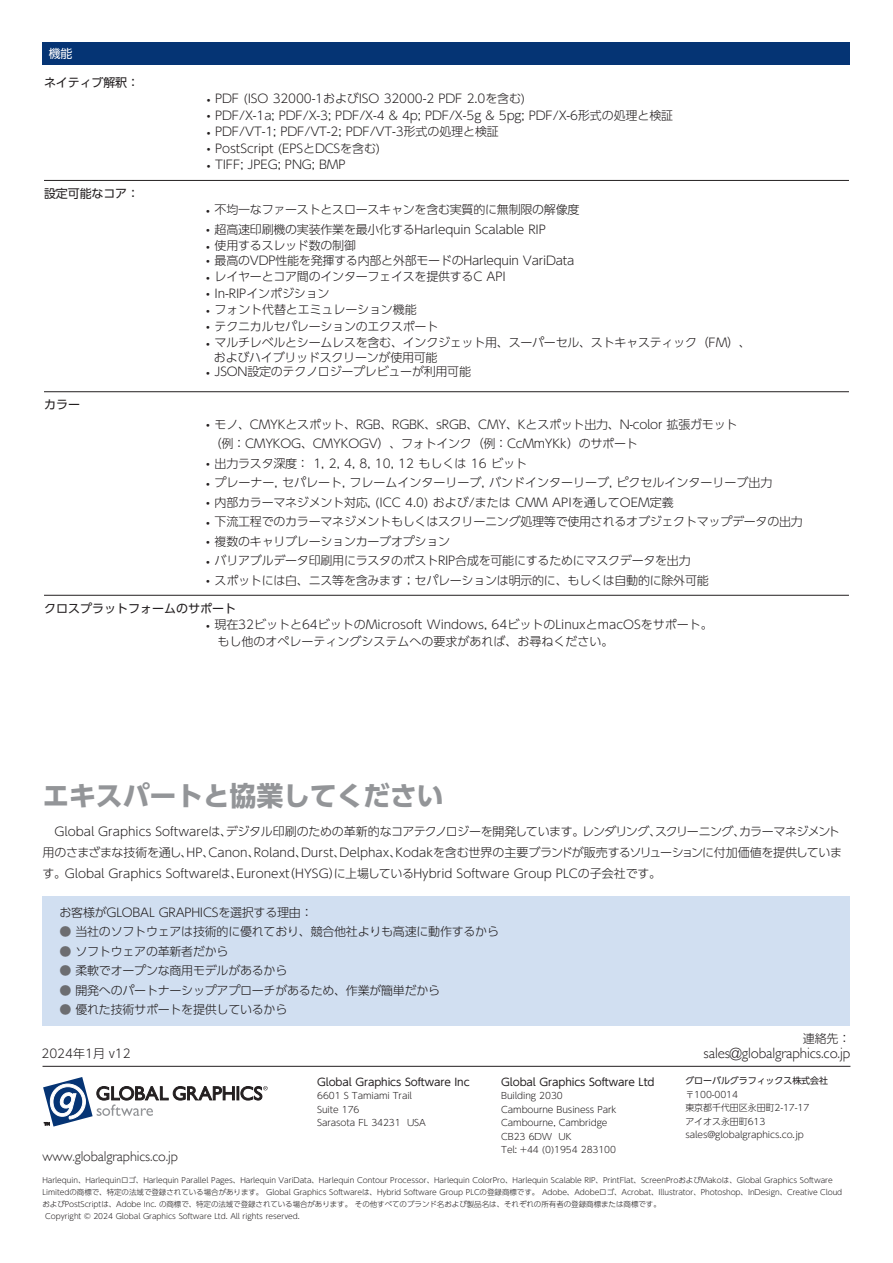
<style>
.page{position:relative;width:893px;height:1263px;background:#fff}
.page>*{position:absolute;margin:0;border:0;box-sizing:border-box;transform-origin:0 0}
.t1{font:700 27px "UD Shin Go Pr 6 N";letter-spacing:-.01em;color:#939598}
.t2{font:300 15px "Gill Sans";letter-spacing:-.01em;color:#231f20}
.t3{font:300 14.25px "Gill Sans";letter-spacing:-.01em;color:#231f20}
._7_TableRow_Rule{font:300 12px/14.4px "UD Shin Go Pr 6 N";letter-spacing:-.02em;color:#231f20}
.lines_plus_text{font:300 12px/21px "UD Shin Go Pr 6 N";color:#231f20}
.lines_plus_text-2{font:300 12px/19.5px "UD Shin Go Pr 6 N";letter-spacing:-.02em;color:#231f20}
.bullet{font:300 12px "UD Shin Go Pr 6 N";letter-spacing:-.02em;color:#231f20}
.bullet-2{font:300 12px "UD Shin Go Pr 6 N";color:#231f20}
.lines_plus_text-3{font:12px "UD Shin Go Pr 6 N";color:#231f20}
._7_TableRow_Rule-2{font:12px "UD Shin Go Pr 6 N";letter-spacing:-.01em;color:#231f20}
.t4{font:12px "UD Shin Go Pr 6 N";color:#fff}
.t5{font:10.5px "UD Shin Go Pr 6 N";letter-spacing:-.01em;color:#231f20}
.t6{font:300 9px "UD Shin Go Pr 6 N";letter-spacing:-.01em;color:#231f20}
.t7{font:9px "UD Shin Go Pr 6 N";letter-spacing:-.01em;color:#231f20}
.t8{font:300 7.5px/12px "UD Shin Go Pr 6 N";letter-spacing:-.005em;color:#231f20}
.s1{color:#6c6d70}
</style>
<div class="page">
<hr style="left:44px;top:180px;width:805px;height:1px;background:#231f20">
<hr style="left:44px;top:391px;width:805px;height:1px;background:#231f20">
<hr style="left:44px;top:595px;width:805px;height:1px;background:#231f20">
<div style="left:43px;top:43px;width:807px;height:23px;background:#053474"></div>
<hr style="left:43px;top:1066px;width:807px;height:1px;background:#231f20">
<svg style="left:43px;top:1077px;width:225px;height:49px"></svg>
<div style="left:43px;top:896px;width:807px;height:130px;background:#d1dff1"></div>
<div style="left:36px;top:65px;width:823px;height:12px;background:#fff"></div>
<p class="t4" style="left:49px;top:43px;width:25px">機能</p>
<p class="_7_TableRow_Rule-2" style="left:44px;top:73px;width:97px">ネイティブ解釈：</p>
<p class="_7_TableRow_Rule-2" style="left:44px;top:184px;width:97px">設定可能なコア：</p>
<p class="lines_plus_text-3" style="left:44px;top:395px;width:37px">カラー</p>
<p class="_7_TableRow_Rule" style="left:206px;top:91px;width:321px">• PDF (ISO 32000-1およびISO 32000-2 PDF 2.0を含む)</p>
<p class="_7_TableRow_Rule" style="left:206px;top:108px;width:469px">• PDF/X-1a; PDF/X-3; PDF/X-4 &amp; 4p; PDF/X-5g &amp; 5pg; PDF/X-6形式の処理と検証</p>
<p class="_7_TableRow_Rule" style="left:206px;top:124px;width:294px">• PDF/VT-1; PDF/VT-2; PDF/VT-3形式の処理と検証</p>
<p class="_7_TableRow_Rule" style="left:206px;top:141px;width:176px">• PostScript (EPSとDCSを含む)</p>
<p class="_7_TableRow_Rule" style="left:206px;top:157px;width:141px">• TIFF; JPEG; PNG; BMP</p>
<p class="_7_TableRow_Rule" style="left:206px;top:202px;width:375px">• 不均一なファーストとスロースキャンを含む実質的に無制限の解像度</p>
<p class="_7_TableRow_Rule" style="left:206px;top:222px;width:342px">• 超高速印刷機の実装作業を最小化するHarlequin Scalable RIP</p>
<p class="_7_TableRow_Rule" style="left:206px;top:238px;width:152px">• 使用するスレッド数の制御</p>
<p class="_7_TableRow_Rule" style="left:206px;top:253px;width:370px">• 最高のVDP性能を発揮する内部と外部モードのHarlequin VariData</p>
<p class="_7_TableRow_Rule" style="left:206px;top:269px;width:302px">• レイヤーとコア間のインターフェイスを提供するC API</p>
<p class="_7_TableRow_Rule" style="left:206px;top:286px;width:126px">• In-RIPインポジション</p>
<p class="_7_TableRow_Rule" style="left:206px;top:302px;width:213px">• フォント代替とエミュレーション機能</p>
<p class="_7_TableRow_Rule" style="left:206px;top:319px;width:234px">• テクニカルセパレーションのエクスポート</p>
<p class="_7_TableRow_Rule" style="left:214px;top:335px;width:539px;text-indent:-8px">• マルチレベルとシームレスを含む、インクジェット用、スーパーセル、ストキャスティック（FM）、およびハイブリッドスクリーンが使用可能</p>
<p class="_7_TableRow_Rule" style="left:206px;top:364px;width:267px">• JSON設定のテクノロジープレビューが利用可能</p>
<p class="lines_plus_text-2" style="left:210px;top:414px;width:529px;text-indent:-4px">• モノ、CMYKとスポット、RGB、RGBK、sRGB、CMY、Kとスポット出力、N-color 拡張ガモット（例：CMYKOG、CMYKOGV）、フォトインク（例：CcMmYKk）のサポート</p>
<p class="bullet-2" style="left:206px;top:453px;width:323px">• 出力ラスタ深度： 1, 2, 4, 8, 10, 12 もしくは 16 ビット</p>
<p class="bullet-2" style="left:206px;top:473px;width:568px">• プレーナー, セパレート, フレームインターリーブ, バンドインターリーブ, ピクセルインターリーブ出力</p>
<p class="bullet-2" style="left:206px;top:492px;width:470px">• 内部カラーマネジメント対応, (ICC 4.0) および/または CMM APIを通してOEM定義</p>
<p class="bullet" style="left:206px;top:512px;width:599px">• 下流工程でのカラーマネジメントもしくはスクリーニング処理等で使用されるオブジェクトマップデータの出力</p>
<p class="bullet" style="left:206px;top:531px;width:246px">• 複数のキャリブレーションカーブオプション</p>
<p class="bullet" style="left:206px;top:551px;width:487px">• バリアブルデータ印刷用にラスタのポストRIP合成を可能にするためにマスクデータを出力</p>
<p class="bullet" style="left:206px;top:570px;width:505px">• スポットには白、ニス等を含みます；セパレーションは明示的に、もしくは自動的に除外可能</p>
<p class="lines_plus_text-3" style="left:44px;top:598px;width:194px">クロスプラットフォームのサポート</p>
<p class="lines_plus_text" style="left:206px;top:616px;width:509px;line-height:16.5px">• 現在32ビットと64ビットのMicrosoft Windows, 64ビットのLinuxとmacOSをサポート。　もし他のオペレーティングシステムへの要求があれば、お尋ねください。</p>
<p class="t1" style="left:43px;top:774px;width:403px">エキスパートと協業してください</p>
<p class="lines_plus_text" style="left:42px;top:820px;width:801px;text-indent:12px">Global Graphics Softwareは、デジタル印刷のための革新的なコアテクノロジーを開発しています。レンダリング、スクリーニング、カラーマネジメント用のさまざまな技術を通し、HP、Canon、Roland、Durst、Delphax、Kodakを含む世界の主要ブランドが販売するソリューションに付加価値を提供しています。Global Graphics Softwareは、Euronext（HYSG）に上場しているHybrid Software Group PLCの子会社です。</p>
<p class="lines_plus_text-2" style="left:60px;top:902px;width:255px">お客様がGLOBAL GRAPHICSを選択する理由：</p>
<p class="lines_plus_text-2" style="left:60px;top:921px;width:441px"><span class="s1">●</span> 当社のソフトウェアは技術的に優れており、競合他社よりも高速に動作するから</p>
<p class="lines_plus_text-2" style="left:60px;top:941px;width:171px"><span class="s1">●</span> ソフトウェアの革新者だから</p>
<p class="lines_plus_text-2" style="left:60px;top:960px;width:229px"><span class="s1">●</span> 柔軟でオープンな商用モデルがあるから</p>
<p class="lines_plus_text-2" style="left:60px;top:980px;width:382px"><span class="s1">●</span> 開発へのパートナーシップアプローチがあるため、作業が簡単だから</p>
<p class="lines_plus_text-2" style="left:60px;top:999px;width:229px"><span class="s1">●</span> 優れた技術サポートを提供しているから</p>
<p class="lines_plus_text" style="left:41px;top:1042px;width:91px">2024年1月 v12</p>
<p class="lines_plus_text-2" style="left:803px;top:1028px;width:49px">連絡先：</p>
<p class="t2" style="left:704px;top:1041px;width:148px">sales@globalgraphics.co.jp</p>
<p class="t7" style="left:685px;top:1074px;width:144px">グローバルグラフィックス株式会社</p>
<p class="t6" style="left:685px;top:1087px;width:54px">〒100-0014</p>
<p class="t6" style="left:685px;top:1101px;width:125px">東京都千代田区永田町2-17-17</p>
<p class="t6" style="left:685px;top:1114px;width:82px">アイオス永田町613</p>
<p class="t6" style="left:685px;top:1128px;width:120px">sales@globalgraphics.co.jp</p>
<p class="t5" style="left:317px;top:1073px;width:154px">Global Graphics Software Inc</p>
<p class="t6" style="left:317px;top:1088px;width:96px">6601 S Tamiami Trail</p>
<p class="t6" style="left:317px;top:1102px;width:44px">Suite 176</p>
<p class="t6" style="left:317px;top:1115px;width:110px">Sarasota FL 34231 USA</p>
<p class="t5" style="left:501px;top:1073px;width:155px">Global Graphics Software Ltd</p>
<p class="t6" style="left:501px;top:1088px;width:63px">Building 2030</p>
<p class="t6" style="left:501px;top:1102px;width:117px">Cambourne Business Park</p>
<p class="t6" style="left:501px;top:1115px;width:108px">Cambourne, Cambridge</p>
<p class="t6" style="left:501px;top:1129px;width:72px">CB23 6DW UK</p>
<p class="t6" style="left:501px;top:1142px;width:116px">Tel: +44 (0)1954 283100</p>
<p class="t3" style="left:43px;top:1145px;width:137px">www.globalgraphics.co.jp</p>
<p class="t8" style="left:43px;top:1174px;width:801px">Harlequin、Harlequinロゴ、Harlequin Parallel Pages、Harlequin VariData、Harlequin Contour Processor、Harlequin ColorPro、Harlequin Scalable RIP、PrintFlat、ScreenProおよびMakoは、Global Graphics Software<br>Limitedの商標で、特定の法域で登録されている場合があります。 Global Graphics Softwareは、Hybrid Software Group PLCの登録商標です。 Adobe、Adobeロゴ、Acrobat、Illustrator、Photoshop、InDesign、Creative CloudおよびPostScriptは、Adobe Inc. の商標で、特定の法域で登録されている場合があります。 その他すべてのブランド名および製品名は、それぞれの所有者の登録商標または商標です。</p>
<p class="t8" style="left:45px;top:1210px;width:256px">Copyright ©️ 2024 Global Graphics Software Ltd. All rights reserved.</p>
</div>
